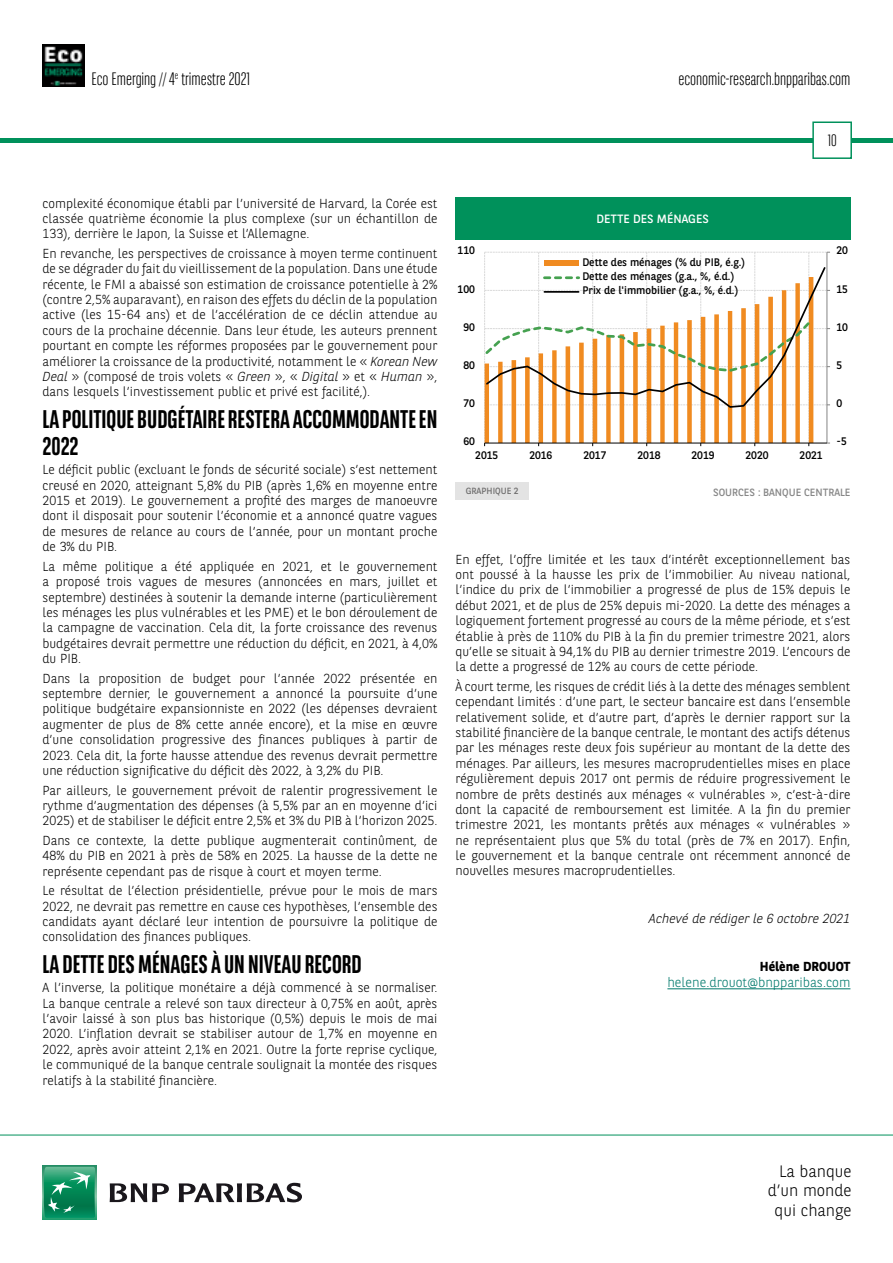
<style>
.page{position:relative;width:893px;height:1263px;background:#fff}
.page>*{position:absolute;margin:0;border:0;box-sizing:border-box;transform-origin:0 0}
.t1{font:700 25.5px/27px "BNPP Sans Condensed";color:#000}
.t2{font:300 18px "BNPP Sans Condensed";color:#000}
.t3{font:300 16.5px/19.8px "BNPP Sans";color:#000;text-align:right}
.t4{font:300 16.5px "BNPP Sans Condensed";color:#000}
.t5{font:300 13.5px "BNPP Sans";color:#00796c}
.t6{font:300 13.05px/15.3px "BNPP Sans";color:#000;text-align:justify}
.t7{font:italic 300 13.05px "BNPP Sans";color:#000}
.t8{font:700 13.05px "BNPP Sans";color:#000}
.t9{font:12px "BNPP Sans";color:#fff}
.t10{font:10.95px/14.2px "BNPP Sans";letter-spacing:-.005em;color:#000}
.t11{font:10.5px "BNPP Sans";color:#878787}
.t12{font:9px "BNPP Sans";color:#706f6f}
.s1{font-style:italic}
</style>
<div class="page">
<hr style="left:1px;top:138px;width:892px;height:4px;background:#00915b">
<svg style="left:812px;top:121px;width:41px;height:38px"></svg>
<img style="left:43px;top:45px;width:42px;height:42px">
<svg style="left:43px;top:1166px;width:53px;height:53px"></svg>
<svg style="left:44px;top:1167px;width:51px;height:51px"></svg>
<svg style="left:110px;top:1183px;width:59px;height:19px"></svg>
<svg style="left:179px;top:1183px;width:123px;height:19px"></svg>
<hr style="left:0;top:1135px;width:893px;height:1px;background:#00915b">
<hr style="left:667px;top:988px;width:183px;height:1px;background:#00796c">
<svg style="left:484px;top:252px;width:346px;height:194px"></svg>
<hr style="left:544px;top:291px;width:35px;height:2px;background:#000">
<div style="left:455px;top:198px;width:395px;height:42px;background:#00915b"></div>
<div style="left:455px;top:482px;width:74px;height:18px;background:#e3e3e3"></div>
<h2 class="t2" style="left:91px;top:67px;width:160px">Eco Emerging // 4<sup>e</sup> trimestre 2021</h2>
<h2 class="t2" style="left:678px;top:67px;width:174px">economic-research.bnpparibas.com</h2>
<p class="t4" style="left:828px;top:130px;width:10px">10</p>
<p class="t6" style="left:43px;top:195px;width:396px">complexité économique établi par l’université de Harvard, la Corée est classée quatrième économie la plus complexe (sur un échantillon de 133), derrière le Japon, la Suisse et l’Allemagne.</p>
<p class="t6" style="left:43px;top:245px;width:396px">En revanche, les perspectives de croissance à moyen terme continuent de se dégrader du fait du vieillissement de la population. Dans une étude récente, le FMI a abaissé son estimation de croissance potentielle à 2% (contre 2,5% auparavant), en raison des effets du déclin de la population active (les 15-64 ans) et de l’accélération de ce déclin attendue au cours de la prochaine décennie. Dans leur étude, les auteurs prennent pourtant en compte les réformes proposées par le gouvernement pour améliorer la croissance de la productivité, notamment le « <span class="s1">Korean New Deal</span> » (composé de trois volets « <span class="s1">Green</span> », « <span class="s1">Digital</span> » et « <span class="s1">Human</span> », dans lesquels l’investissement public et privé est facilité,).</p>
<h1 class="t1" style="left:43px;top:405px;width:396px">LA POLITIQUE BUDGÉTAIRE RESTERA ACCOMMODANTE EN<br>2022</h1>
<p class="t6" style="left:43px;top:461px;width:396px">Le déficit public (excluant le fonds de sécurité sociale) s’est nettement creusé en 2020, atteignant 5,8% du PIB (après 1,6% en moyenne entre 2015 et 2019). Le gouvernement a profité des marges de manoeuvre dont il disposait pour soutenir l’économie et a annoncé quatre vagues de mesures de relance au cours de l’année, pour un montant proche de 3% du PIB.</p>
<p class="t6" style="left:43px;top:558px;width:396px">La même politique a été appliquée en 2021, et le gouvernement a proposé trois vagues de mesures (annoncées en mars, juillet et septembre) destinées à soutenir la demande interne (particulièrement les ménages les plus vulnérables et les PME) et le bon déroulement de la campagne de vaccination. Cela dit, la forte croissance des revenus budgétaires devrait permettre une réduction du déficit, en 2021, à 4,0% du PIB.</p>
<p class="t6" style="left:43px;top:670px;width:396px">Dans la proposition de budget pour l’année 2022 présentée en septembre dernier, le gouvernement a annoncé la poursuite d’une politique budgétaire expansionniste en 2022 (les dépenses devraient augmenter de plus de 8% cette année encore), et la mise en œuvre d’une consolidation progressive des finances publiques à partir de 2023. Cela dit, la forte hausse attendue des revenus devrait permettre une réduction significative du déficit dès 2022, à 3,2% du PIB.</p>
<p class="t6" style="left:43px;top:782px;width:396px">Par ailleurs, le gouvernement prévoit de ralentir progressivement le rythme d’augmentation des dépenses (à 5,5% par an en moyenne d’ici 2025) et de stabiliser le déficit entre 2,5% et 3% du PIB à l’horizon 2025.</p>
<p class="t6" style="left:43px;top:832px;width:396px">Dans ce contexte, la dette publique augmenterait continûment, de 48% du PIB en 2021 à près de 58% en 2025. La hausse de la dette ne représente cependant pas de risque à court et moyen terme.</p>
<p class="t6" style="left:43px;top:882px;width:396px">Le résultat de l’élection présidentielle, prévue pour le mois de mars 2022, ne devrait pas remettre en cause ces hypothèses, l’ensemble des candidats ayant déclaré leur intention de poursuivre la politique de consolidation des finances publiques.</p>
<h1 class="t1" style="left:43px;top:950px;width:321px">LA DETTE DES MÉNAGES À UN NIVEAU RECORD</h1>
<p class="t6" style="left:43px;top:979px;width:396px">A l’inverse, la politique monétaire a déjà commencé à se normaliser.<br>La banque centrale a relevé son taux directeur à 0,75% en août, après l’avoir laissé à son plus bas historique (0,5%) depuis le mois de mai 2020. L’inflation devrait se stabiliser autour de 1,7% en moyenne en 2022, après avoir atteint 2,1% en 2021. Outre la forte reprise cyclique, le communiqué de la banque centrale soulignait la montée des risques relatifs à la stabilité financière.</p>
<p class="t10" style="left:458px;top:243px;width:19px">110</p>
<p class="t10" style="left:458px;top:281px;width:19px">100</p>
<p class="t10" style="left:463px;top:319px;width:13px">90</p>
<p class="t10" style="left:463px;top:357px;width:13px">80</p>
<p class="t10" style="left:463px;top:396px;width:13px">70</p>
<p class="t10" style="left:463px;top:434px;width:13px">60</p>
<p class="t9" style="left:597px;top:211px;width:114px">DETTE DES MÉNAGES</p>
<p class="t10" style="left:582px;top:254px;width:164px">Dette des ménages (% du PIB, é.g.)<br>Dette des ménages (g.a., %, é.d.)<br>Prix de l'immobilier (g.a., %, é.d.)</p>
<p class="t10" style="left:475px;top:447px;width:25px">2015</p>
<p class="t10" style="left:529px;top:447px;width:25px">2016</p>
<p class="t10" style="left:583px;top:447px;width:25px">2017</p>
<p class="t10" style="left:637px;top:447px;width:25px">2018</p>
<p class="t10" style="left:691px;top:447px;width:25px">2019</p>
<p class="t10" style="left:746px;top:447px;width:25px">2020</p>
<p class="t10" style="left:800px;top:447px;width:25px">2021</p>
<p class="t10" style="left:836px;top:243px;width:13px">20</p>
<p class="t10" style="left:836px;top:281px;width:13px">15</p>
<p class="t10" style="left:836px;top:319px;width:13px">10</p>
<p class="t10" style="left:836px;top:357px;width:7px">5</p>
<p class="t10" style="left:836px;top:396px;width:7px">0</p>
<p class="t10" style="left:836px;top:434px;width:12px">-5</p>
<p class="t12" style="left:466px;top:485px;width:54px">GRAPHIQUE 2</p>
<p class="t11" style="left:713px;top:486px;width:139px">SOURCES : BANQUE CENTRALE</p>
<p class="t6" style="left:455px;top:551px;width:396px">En effet, l’offre limitée et les taux d’intérêt exceptionnellement bas ont poussé à la hausse les prix de l’immobilier. Au niveau national, l’indice du prix de l’immobilier a progressé de plus de 15% depuis le début 2021, et de plus de 25% depuis mi-2020. La dette des ménages a logiquement fortement progressé au cours de la même période, et s’est établie à près de 110% du PIB à la fin du premier trimestre 2021, alors qu’elle se situait à 94,1% du PIB au dernier trimestre 2019. L’encours de la dette a progressé de 12% au cours de cette période.</p>
<p class="t6" style="left:455px;top:678px;width:396px">À court terme, les risques de crédit liés à la dette des ménages semblent cependant limités : d’une part, le secteur bancaire est dans l’ensemble relativement solide, et d’autre part, d’après le dernier rapport sur la stabilité financière de la banque centrale, le montant des actifs détenus par les ménages reste deux fois supérieur au montant de la dette des ménages. Par ailleurs, les mesures macroprudentielles mises en place régulièrement depuis 2017 ont permis de réduire progressivement le nombre de prêts destinés aux ménages « vulnérables », c’est-à-dire dont la capacité de remboursement est limitée. A la fin du premier trimestre 2021, les montants prêtés aux ménages « vulnérables » ne représentaient plus que 5% du total (près de 7% en 2017). Enfin, le gouvernement et la banque centrale ont récemment annoncé de nouvelles mesures macroprudentielles.</p>
<p class="t7" style="left:649px;top:910px;width:203px">Achevé de rédiger le 6 octobre 2021</p>
<p class="t8" style="left:760px;top:958px;width:92px">Hélène DROUOT</p>
<p class="t5" style="left:667px;top:973px;width:185px">helene.drouot@bnpparibas.com</p>
<p class="t3" style="left:768px;top:1160px;width:85px">La banque d’un monde qui change</p>
</div>
